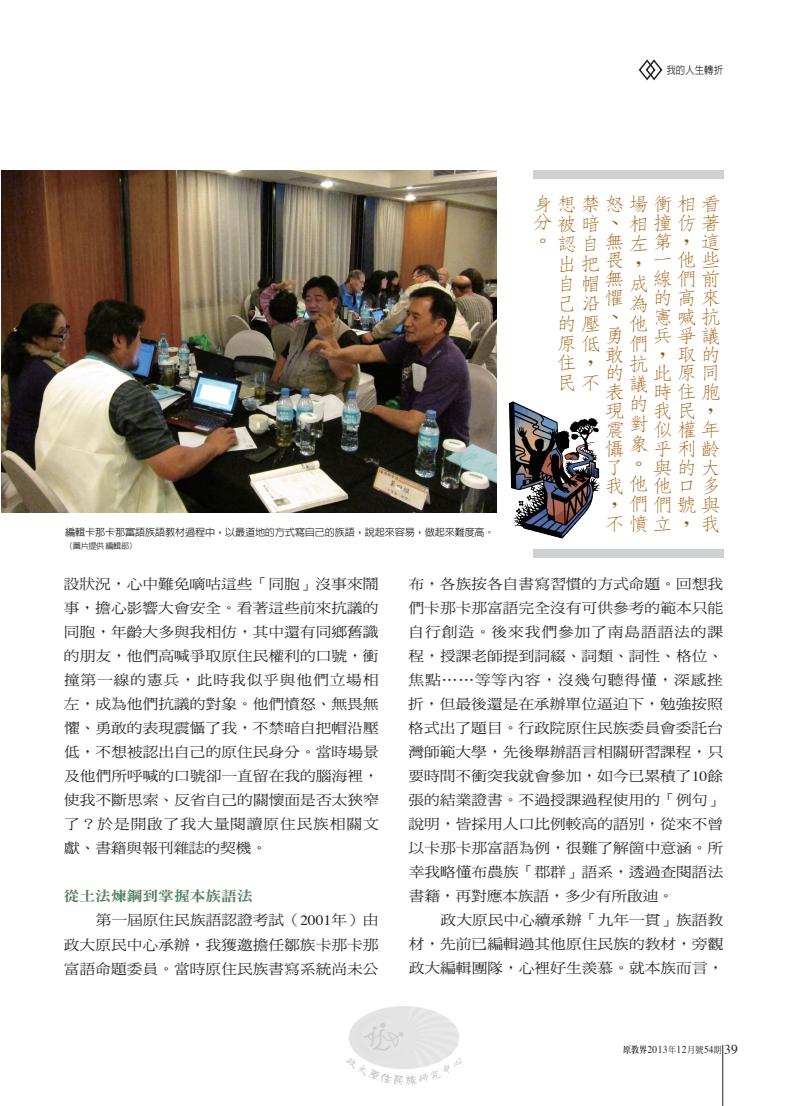
<style>
.page{position:relative;width:808px;height:1106px;background:#fff}
.page>*{position:absolute;margin:0;border:0;box-sizing:border-box;transform-origin:0 0}
.t1{font:300 18.9px/18.9px "AR Fang Song B5 HK";color:#9e5807;scale:1.11 1}
.t2{font:14.1px/24px "DF Ming Std W5";color:#231f20;text-align:justify;scale:1.11 1}
.t3{font:14.1px "DF Ming Std W9";color:#577d61;scale:1.11 1}
.t4{font:10.5px "Times";letter-spacing:.05em;color:#231f20;scale:.9 1}
.t5{font:500 10.5px "AR Hei B5";color:#231f20;scale:.9 1}
.t6{font:500 10.2px "AR Hei B5";letter-spacing:-.015em;color:#231f20}
.t7{font:500 8.1px "AR Hei B5";letter-spacing:-.05em;color:#231f20}
.s1{font-family:"Times"}
.s2{font-family:"AR Ming B5";font-weight:800;font-size:9px}
.s3{font-family:"DF Ming Std W5";font-size:9px}
.s4{font-size:13.5px}
</style>
<div class="page">
<hr style="left:722px;top:1044px;width:1px;height:62px;background:#231f20">
<svg style="left:638px;top:59px;width:25px;height:22px"></svg>
<img style="left:1px;top:170px;width:495px;height:343px">
<div style="left:533px;top:170px;width:190px;height:9px;background:#cfd0d2"></div>
<div style="left:533px;top:549px;width:190px;height:9px;background:#cfd0d2"></div>
<img style="left:508px;top:401px;width:92px;height:138px">
<img style="left:347px;top:1006px;width:114px;height:78px">
<p class="t5" style="left:666px;top:64px;width:65px">我的人生轉折</p>
<p class="t6" style="left:65px;top:526px;width:431px">編輯卡那卡那富語族語教材過程中，以最道地的方式寫自己的族語，說起來容易，做起來難度高。</p>
<p class="t7" style="left:65px;top:541px;width:73px">（圖片提供編輯部）</p>
<h1 class="t1" style="left:532px;top:194px;width:170px;line-height:19.4px">身想禁怒場衝相看分被暗、</h1>
<h1 class="t1" style="left:532px;top:231px;width:13px">。</h1>
<h1 class="t1" style="left:556px;top:234px;width:41px;line-height:20px">認自出把自<br>己沿的壓原低住，民不</h1>
<h1 class="t1" style="left:628px;top:212px;width:84px;line-height:20.1px">相撞仿著左<br>，<br>成<br>為<br>他<br>們<br>抗<br>議<br>的<br>對<br>象<br>。<br>他<br>們們號與</h1>
<h1 class="t1" style="left:652px;top:232px;width:62px">第，<br>一他些線們前的高來憲喊抗兵爭議，<br>此原同時住胞我民，似權年乎利齡與的大他口多</h1>
<h1 class="t1" style="left:604px;top:232px;width:77px">無<br>畏<br>無<br>懼<br>、<br>勇<br>敢<br>的<br>表<br>現<br>震<br>懾<br>了<br>我<br>，<br>不憤立，</h1>
<h1 class="t1" style="left:700px;top:232px;width:19px">這</h1>
<h1 class="t1" style="left:580px;top:274px;width:18px">帽</h1>
<h1 class="t1" style="left:676px;top:345px;width:39px">取的</h1>
<h1 class="t1" style="left:700px;top:514px;width:18px">我</h1>
<p class="t2" style="left:64px;top:572px;width:285px">設狀況，心中難免嘀咕這些「同胞」沒事來鬧事，擔心影響大會安全。看著這些前來抗議的同胞，年齡大多與我相仿，其中還有同鄉舊識的朋友，他們高喊爭取原住民權利的口號，衝撞第一線的憲兵，此時我似乎與他們立場相左，成為他們抗議的對象。他們憤怒、無畏無懼、勇敢的表現震懾了我，不禁暗自把帽沿壓低，不想被認出自己的原住民身分。當時場景及他們所呼喊的口號卻一直留在我的腦海裡，使我不斷思索、反省自己的關懷面是否太狹窄了？於是開啟了我大量閱讀原住民族相關文獻、書籍與報刊雜誌的契機。</p>
<p class="t3" style="left:64px;top:888px;width:172px">從土法煉鋼到掌握本族語法</p>
<p class="t2" style="left:64px;top:908px;width:285px;text-indent:32px">第一屆原住民族語認證考試（<span class="s1">2001</span>年）由政大原民中心承辦，我獲邀擔任鄒族卡那卡那富語命題委員。當時原住民族書寫系統尚未公</p>
<p class="t2" style="left:408px;top:572px;width:285px">布，各族按各自書寫習慣的方式命題。回想我們卡那卡那富語完全沒有可供參考的範本只能自行創造。後來我們參加了南島語語法的課程，授課老師提到詞綴、詞類、詞性、格位、焦點⋯⋯等等內容，沒幾句聽得懂，深感挫折，但最後還是在承辦單位逼迫下，勉強按照格式出了題目。行政院原住民族委員會委託台灣師範大學，先後舉辦語言相關研習課程，只要時間不衝突我就會參加，如今已累積了<span class="s1">10</span>餘張的結業證書。不過授課過程使用的「例句」說明，皆採用人口比例較高的語別，從來不曾以卡那卡那富語為例，很難了解箇中意涵。所幸我略懂布農族「郡群」語系，透過查閱語法書籍，再對應本族語，多少有所啟迪。</p>
<p class="t2" style="left:409px;top:908px;width:285px;text-indent:32px">政大原民中心續承辦「九年一貫」族語教材，先前已編輯過其他原住民族的教材，旁觀政大編輯團隊，心裡好生羨慕。就本族而言，</p>
<p class="t4" style="left:623px;top:1042px;width:129px"><span class="s2">原教界</span>2013<span class="s3">年</span>12<span class="s3">月號</span>54<span class="s3">期</span> <span class="s4">39</span></p>
</div>
